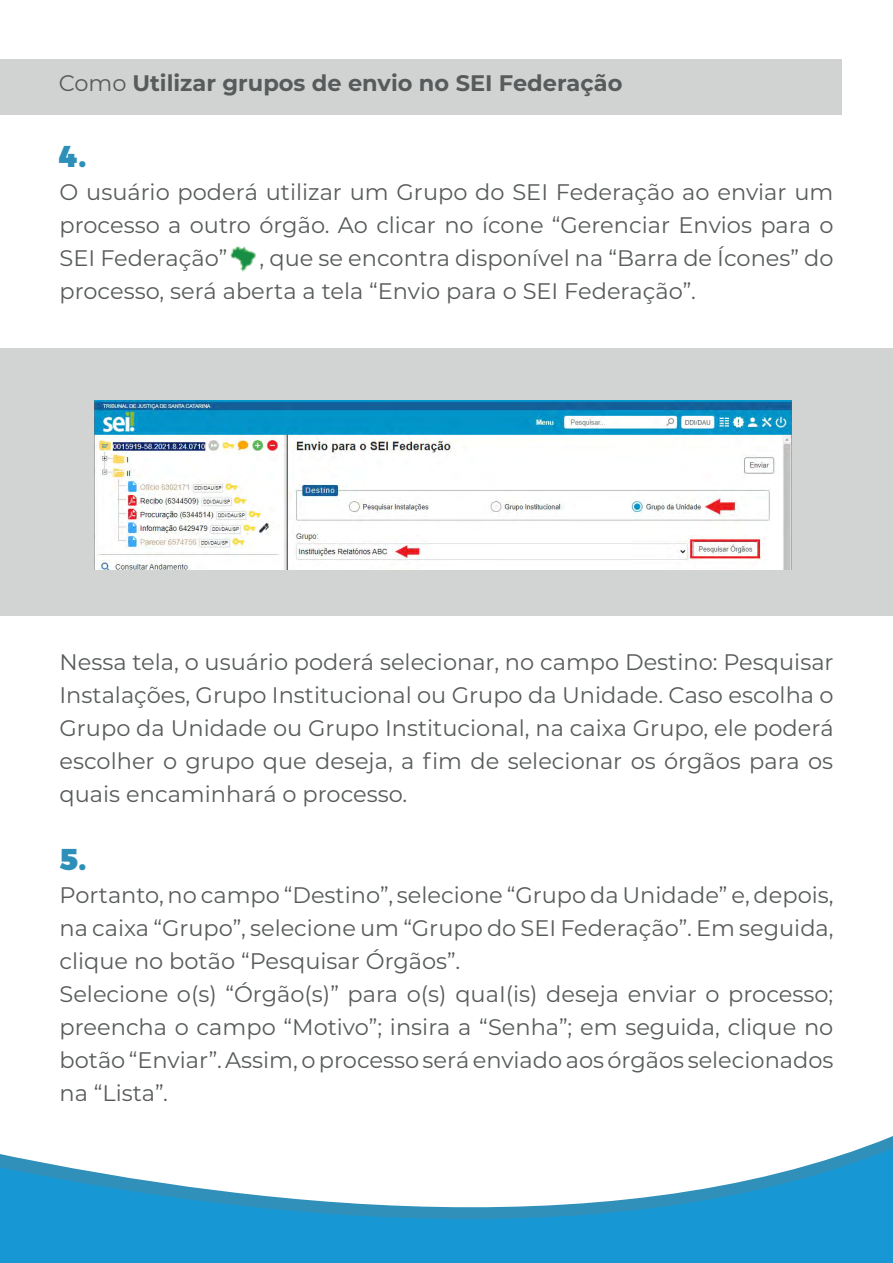
<style>
.page{position:relative;width:893px;height:1263px;background:#fff}
.page>*{position:absolute;margin:0;border:0;box-sizing:border-box;transform-origin:0 0}
.t1{font:900 30px "Montserrat";color:#2e90b9}
.t2{font:22.5px/33px "Montserrat";color:#585b5b;text-align:justify}
.t3{font:700 22.5px "Montserrat";color:#585b5b}
.s1{font-weight:400}
</style>
<div class="page">
<svg style="left:0;top:1148px;width:893px;height:114px;fill:#1797d4"></svg>
<div style="left:0;top:348px;width:893px;height:267px;background:#d2d4d3"></div>
<div style="left:0;top:59px;width:841px;height:56px;background:#d1d2d2"></div>
<img style="left:230px;top:246px;width:26px;height:26px">
<img style="left:94px;top:400px;width:697px;height:169px">
<p class="t3" style="left:59px;top:67px;width:565px"><span class="s1">Como</span> Utilizar grupos de envio no SEI Federação</p>
<h1 class="t1" style="left:60px;top:132px;width:28px">4.</h1>
<p class="t2" style="left:60px;top:175px;width:775px">O usuário poderá utilizar um Grupo do SEI Federação ao enviar um processo a outro órgão. Ao clicar no ícone “Gerenciar Envios para o SEI Federação”</p>
<p class="t2" style="left:60px;top:241px;width:776px;text-indent:200px">, que se encontra disponível na “Barra de Ícones” do processo, será aberta a tela “Envio para o SEI Federação”.</p>
<p class="t2" style="left:60px;top:645px;width:776px">Nessa tela, o usuário poderá selecionar, no campo Destino: Pesquisar Instalações, Grupo Institucional ou Grupo da Unidade. Caso escolha o Grupo da Unidade ou Grupo Institucional, na caixa Grupo, ele poderá escolher o grupo que deseja, a fim de selecionar os órgãos para os quais encaminhará o processo.</p>
<h1 class="t1" style="left:60px;top:835px;width:28px">5.</h1>
<p class="t2" style="left:60px;top:878px;width:776px;text-align:left">Portanto, no campo “Destino”, selecione “Grupo da Unidade” e, depois, na caixa “Grupo”, selecione um “Grupo do SEI Federação”. Em seguida, clique no botão “Pesquisar Órgãos”.<br>Selecione o(s) “Órgão(s)” para o(s) quaI(is) deseja enviar o processo; preencha o campo “Motivo”; insira a “Senha”; em seguida, clique no botão “Enviar”. Assim, o processo será enviado aos órgãos selecionados na “Lista”.</p>
</div>
